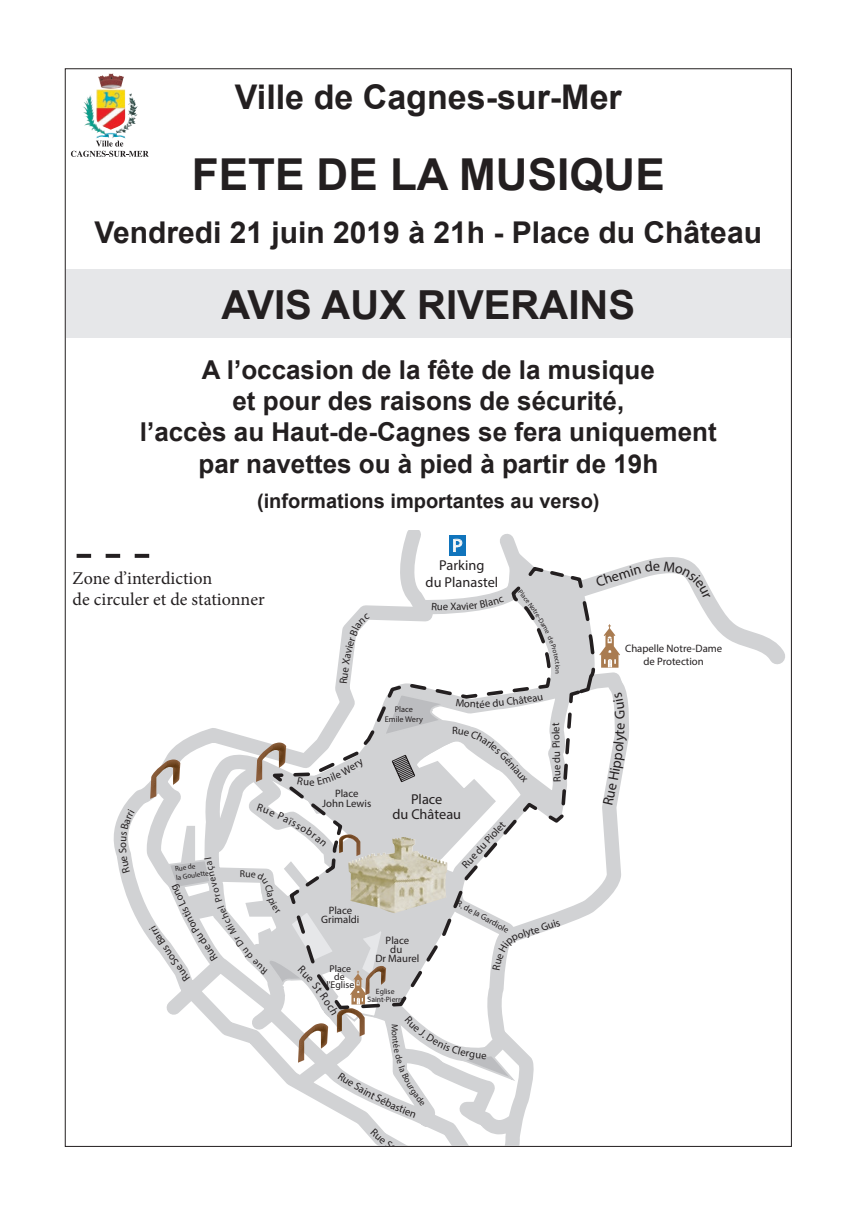
<style>
.page{position:relative;width:849px;height:1211px;background:#fff}
.page>*{position:absolute;margin:0;border:0;box-sizing:border-box;transform-origin:0 0}
.t1{font:700 44px "Arial";color:#231f20}
.t2{font:700 40px "Arial";color:#231f20}
.t3{font:700 34px "Arial";color:#231f20}
.t4{font:700 30px "Arial";color:#231f20}
.t5{font:700 26px/31.2px "Arial";color:#231f20;text-align:center}
.t6{font:700 20px "Arial";color:#231f20}
.t7{font:18.2px "Myriad Pro";color:#fff;scale:1.09 1}
.t8{font:18px "Minion Pro";color:#231f20}
.t9{font:14.4px/17px "Myriad Pro";color:#231f20;text-align:center}
.t10{font:10.8px/9px "Myriad Pro";color:#231f20;text-align:center}
.t11{font:9.8px/7.6px "Myriad Pro";color:#231f20;text-align:center}
.t12{font:8.6px "Myriad Pro";color:#231f20}
.t13{font:8.2px/10px "Myriad Pro";color:#231f20;text-align:center}
.t14{font:7.6px/7.6px "Myriad Pro";color:#231f20;text-align:center}
.t15{font:7.2px/8.6px "Myriad Pro";color:#231f20}
</style>
<div class="page">
<div style="left:66px;top:269px;width:724px;height:68px;background:#e6e7e9"></div>
<img style="left:83px;top:73px;width:49px;height:57px">
<svg style="left:71px;top:140px;width:78px;height:17px"></svg>
<svg style="left:346px;top:530px;width:178px;height:615px"></svg>
<div style="left:448px;top:535px;width:17px;height:20px;background:#1074bc"></div>
<svg style="left:370px;top:1128px;width:23px;height:19px"></svg>
<svg style="left:77px;top:538px;width:708px;height:579px"></svg>
<p class="t3" style="left:235px;top:73px;width:388px">Ville de Cagnes-sur-Mer</p>
<p class="t1" style="left:192px;top:144px;width:474px">FETE DE LA MUSIQUE</p>
<p class="t4" style="left:95px;top:211px;width:668px">Vendredi 21 juin 2019 à 21h - Place du Château</p>
<p class="t2" style="left:221px;top:277px;width:415px">AVIS AUX RIVERAINS</p>
<p class="t5" style="left:202px;top:354px;width:454px">A l’occasion de la fête de la musique</p>
<p class="t5" style="left:140px;top:386px;width:578px">et pour des raisons de sécurité,<br>l’accès au Haut-de-Cagnes se fera uniquement</p>
<p class="t5" style="left:198px;top:448px;width:461px">par navettes ou à pied à partir de 19h</p>
<p class="t6" style="left:257px;top:487px;width:344px">(informations importantes au verso)</p>
<p class="t8" style="left:73px;top:566px;width:141px">Zone d’interdiction</p>
<p class="t8" style="left:73px;top:587px;width:193px">de circuler et de stationner</p>
<p class="t10" style="left:118px;top:848px;width:7px;rotate:-90deg">o</p>
<p class="t15" style="left:174px;top:864px;width:34px;rotate:-8deg">Rue de<br>la Goulette</p>
<p class="t10" style="left:189px;top:929px;width:49px;rotate:-116deg">ontis Long</p>
<p class="t10" style="left:211px;top:962px;width:41px;rotate:-123deg">Rue du P</p>
<p class="t11" style="left:240px;top:869px;width:7px">R</p>
<p class="t7" style="left:452px;top:534px;width:11px">P</p>
<p class="t9" style="left:425px;top:556px;width:74px">Parking<br>du Planastel</p>
<p class="t13" style="left:385px;top:704px;width:40px">Place<br>Emile Wery</p>
<p class="t10" style="left:322px;top:787px;width:50px;line-height:10px">Place<br>John Lewis</p>
<p class="t9" style="left:392px;top:792px;width:70px;line-height:14.4px">Place<br>du Château</p>
<p class="t10" style="left:514px;top:759px;width:26px;rotate:49deg">niaux</p>
<p class="t10" style="left:460px;top:863px;width:60px;rotate:-47deg">Rue du Piolet</p>
<p class="t10" style="left:552px;top:782px;width:61px;rotate:-91deg">Rue du Piolet</p>
<p class="t10" style="left:321px;top:905px;width:40px">Place<br>Grimaldi</p>
<p class="t11" style="left:326px;top:965px;width:29px">Place de l'Eglise</p>
<p class="t10" style="left:375px;top:935px;width:46px">Place<br>du<br>Dr Maurel</p>
<p class="t14" style="left:367px;top:987px;width:38px">Eglise<br>Saint-Pierre</p>
<p class="t12" style="left:459px;top:898px;width:59px;rotate:28deg">R. de la Gardiole</p>
<p class="t10" style="left:516px;top:931px;width:46px;rotate:-18deg">olyte Guis</p>
<p class="t10" style="left:625px;top:642px;width:99px;line-height:12.8px">Chapelle Notre-Dame de Protection</p>
</div>
